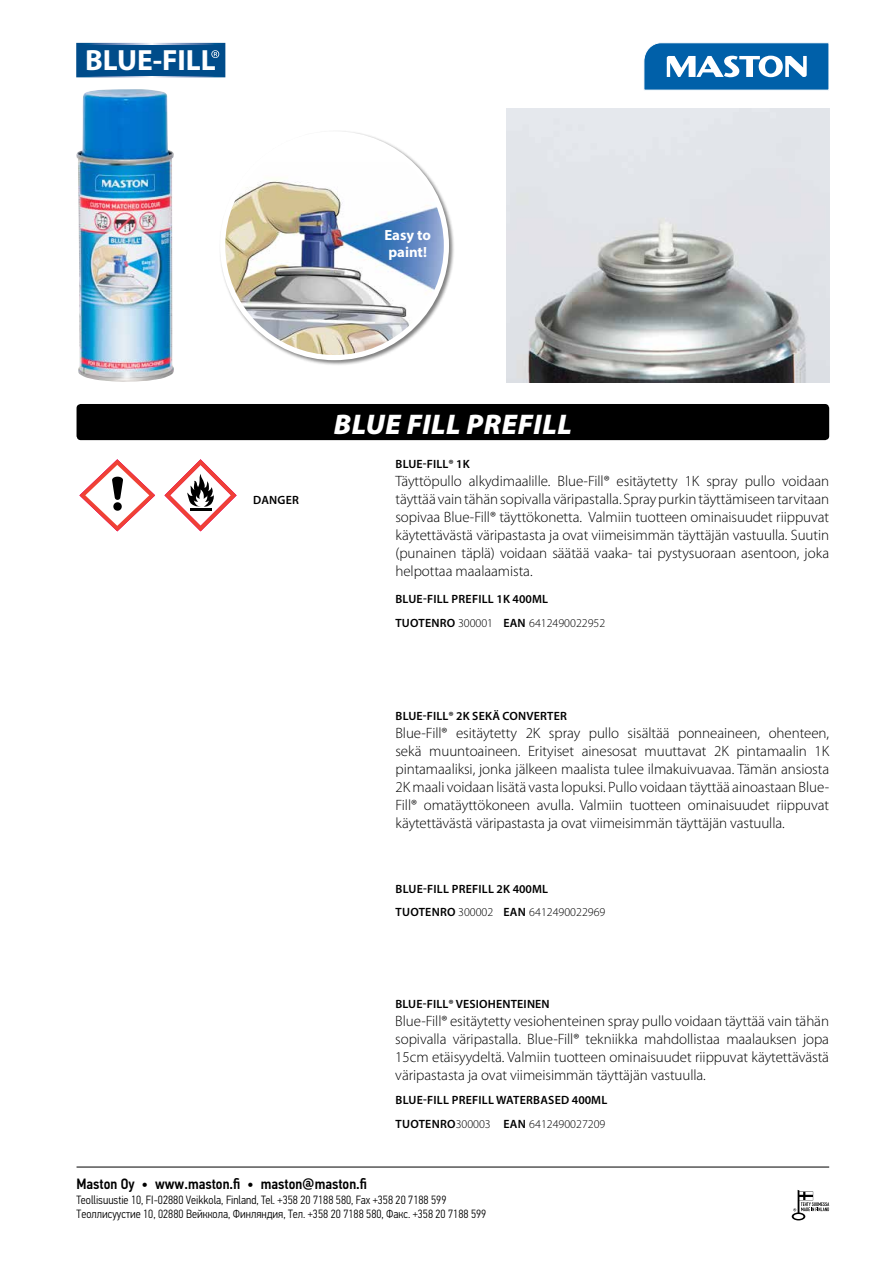
<style>
.page{position:relative;width:893px;height:1263px;background:#fff}
.page>*{position:absolute;margin:0;border:0;box-sizing:border-box;transform-origin:0 0}
.t1{font:700 29.25px "Myriad Pro";color:#fff}
.t2{font:italic 900 28.5px "Myriad Pro";letter-spacing:.02em;color:#fff}
.t3{font:300 15px/18px "Myriad Pro";letter-spacing:-.005em;color:#000;text-align:justify}
.t4{font:500 15px "PF Din Text Cond Pro";color:#000}
.t5{font:700 14.7px/16.8px "Myriad Pro";color:#fff}
.t6{font:300 12px/14.4px "PF Din Text Cond Pro";color:#000}
.t7{font:600 12px "Myriad Pro";letter-spacing:.015em;color:#000}
.t8{font:300 12px "Myriad Pro";color:#000}
.s1{font-weight:600}
</style>
<div class="page">
<hr style="left:77px;top:1167px;width:752px;height:1px;background:#000">
<svg style="left:644px;top:42px;width:185px;height:49px"></svg>
<svg style="left:792px;top:1190px;width:37px;height:30px"></svg>
<div style="left:77px;top:404px;width:752px;height:36px;background:#000;border-radius:4px"></div>
<div style="left:219px;top:130px;width:236px;height:236px;background:#000;opacity:.5"></div>
<div style="left:223px;top:134px;width:223px;height:224px;background:#fff;border-radius:50%"></div>
<img style="left:223px;top:162px;width:223px;height:196px">
<div style="left:220px;top:131px;width:229px;height:229px;border:5px solid #fff;border-radius:50%"></div>
<div style="left:76px;top:43px;width:149px;height:34px;background:#004c8a"></div>
<svg style="left:211px;top:50px;width:8px;height:8px"></svg>
<svg style="left:79px;top:459px;width:76px;height:72px"></svg>
<svg style="left:164px;top:459px;width:73px;height:72px"></svg>
<hr style="left:190px;top:509px;width:22px;height:2px;background:#000">
<img style="left:76px;top:89px;width:98px;height:293px">
<img style="left:506px;top:108px;width:323px;height:275px">
<h1 class="t1" style="left:85px;top:41px;width:132px">BLUE-FILL</h1>
<p class="t5" style="left:384px;top:227px;width:48px">Easy to paint!</p>
<p class="t7" style="left:253px;top:493px;width:47px">DANGER</p>
<h2 class="t2" style="left:334px;top:405px;width:239px">BLUE FILL PREFILL</h2>
<p class="t7" style="left:396px;top:456px;width:76px">BLUE-FILL® 1K</p>
<p class="t3" style="left:395px;top:472px;width:435px">Täyttöpullo alkydimaalille. Blue-Fill® esitäytetty 1K spray pullo voidaan täyttää vain tähän sopivalla väripastalla. Spray purkin täyttämiseen tarvitaan sopivaa Blue-Fill® täyttökonetta. Valmiin tuotteen ominaisuudet riippuvat käytettävästä väripastasta ja ovat viimeisimmän täyttäjän vastuulla. Suutin (punainen täplä) voidaan säätää vaaka- tai pystysuoraan asentoon, joka helpottaa maalaamista.</p>
<p class="t8" style="left:395px;top:616px;width:211px"><span class="s1">TUOTENRO</span> 300001 <span class="s1">EAN</span> 6412490022952</p>
<p class="t7" style="left:395px;top:592px;width:154px">BLUE-FILL PREFILL 1K 400ML</p>
<p class="t7" style="left:396px;top:708px;width:173px">BLUE-FILL® 2K SEKÄ CONVERTER</p>
<p class="t3" style="left:395px;top:724px;width:435px">Blue-Fill® esitäytetty 2K spray pullo sisältää ponneaineen, ohenteen, sekä muuntoaineen. Erityiset ainesosat muuttavat 2K pintamaalin 1K pintamaaliksi, jonka jälkeen maalista tulee ilmakuivuavaa. Tämän ansiosta 2K maali voidaan lisätä vasta lopuksi. Pullo voidaan täyttää ainoastaan Blue-Fill® omatäyttökoneen avulla. Valmiin tuotteen ominaisuudet riippuvat käytettävästä väripastasta ja ovat viimeisimmän täyttäjän vastuulla.</p>
<p class="t7" style="left:396px;top:881px;width:154px">BLUE-FILL PREFILL 2K 400ML</p>
<p class="t8" style="left:396px;top:905px;width:211px"><span class="s1">TUOTENRO</span> 300002 <span class="s1">EAN</span> 6412490022969</p>
<p class="t7" style="left:395px;top:996px;width:156px">BLUE-FILL® VESIOHENTEINEN</p>
<p class="t3" style="left:395px;top:1012px;width:435px">Blue-Fill® esitäytetty vesiohenteinen spray pullo voidaan täyttää vain tähän sopivalla väripastalla. Blue-Fill® tekniikka mahdollistaa maalauksen jopa 15cm etäisyydeltä. Valmiin tuotteen ominaisuudet riippuvat käytettävästä väripastasta ja ovat viimeisimmän täyttäjän vastuulla.</p>
<p class="t7" style="left:396px;top:1092px;width:213px">BLUE-FILL PREFILL WATERBASED 400ML</p>
<p class="t8" style="left:396px;top:1117px;width:211px"><span class="s1">TUOTENRO</span>300003 <span class="s1">EAN</span> 6412490027209</p>
<p class="t4" style="left:77px;top:1175px;width:292px">Maston Oy • www.maston.fi • maston@maston.fi</p>
<p class="t6" style="left:77px;top:1192px;width:411px">Teollisuustie 10, FI-02880 Veikkola, Finland, Tel. +358 20 7188 580, Fax +358 20 7188 599<br>Tеоллисуустие 10, 02880 Вейккола, Финляндия, Тел. +358 20 7188 580, Факс. +358 20 7188 599</p>
</div>
